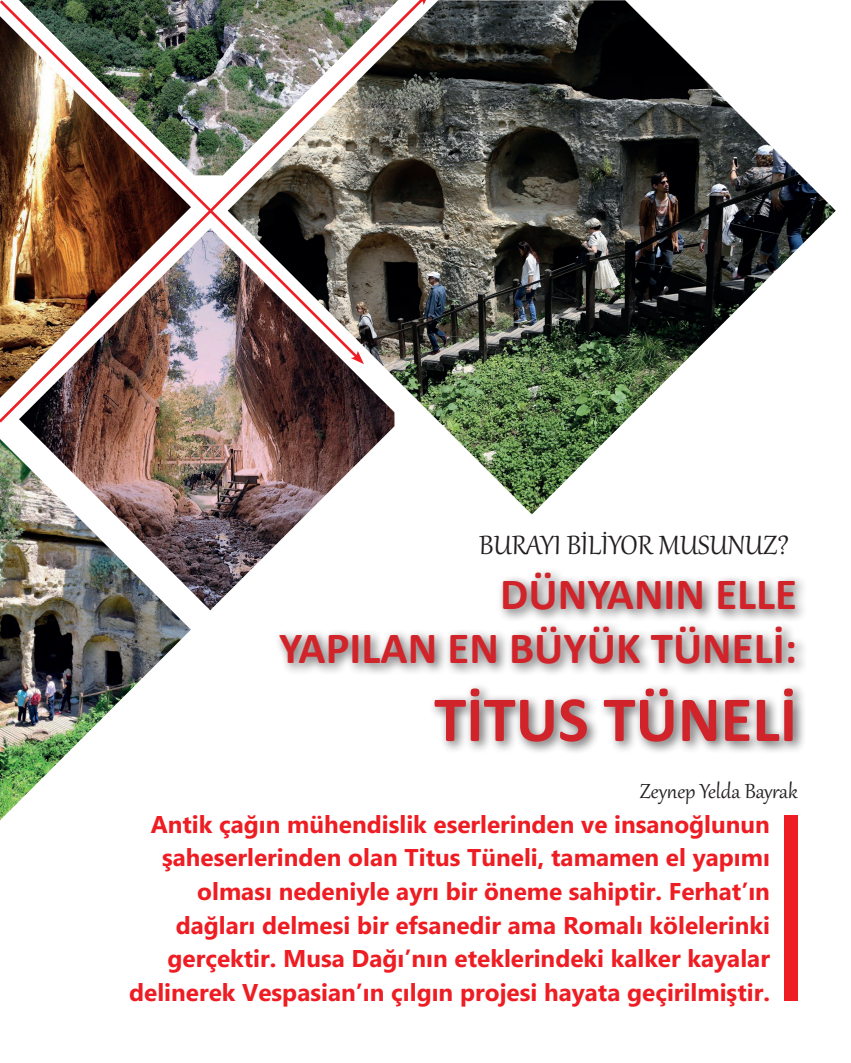
<style>
.page{position:relative;width:851px;height:1063px;background:#fff}
.page>*{position:absolute;margin:0;border:0;box-sizing:border-box;transform-origin:0 0}
.t1{font:700 64.88px "Calibri";color:#d1232a}
.t2{font:700 44.88px/53.8px "Calibri";color:#d1232a;text-align:right}
.t3{font:32.5px "Gabriola";color:#231f20}
.t4{font:25px "Gabriola";color:#231f20}
.t5{font:700 24.25px/33.6px "Microsoft Phags Pa";color:#ee1d23;text-align:right}
</style>
<div class="page">
<div style="left:784px;top:815px;width:13px;height:186px;background:#ee1d23"></div>
<img style="left:394px;top:0;width:441px;height:514px">
<img style="left:25px;top:425px;width:369px;height:185px">
<img style="left:0;top:439px;width:191px;height:381px">
<img style="left:0;top:0;width:427px;height:425px">
<svg style="left:416px;top:0;width:13px;height:5px"></svg>
<div style="left:274px;top:567px;width:534px;height:188px;background:#231f20;opacity:.75"></div>
<h3 class="t3" style="left:479px;top:523px;width:311px">BURAYI BİLİYOR MUSUNUZ?</h3>
<h2 class="t2" style="left:279px;top:568px;width:519px">DÜNYANIN ELLE<br>YAPILAN EN BÜYÜK TÜNELİ:</h2>
<h1 class="t1" style="left:434px;top:678px;width:364px">TİTUS TÜNELİ</h1>
<p class="t4" style="left:639px;top:775px;width:159px">Zeynep Yelda Bayrak</p>
<p class="t5" style="left:129px;top:806px;width:642px">Antik çağın mühendislik eserlerinden ve insanoğlunun şaheserlerinden olan Titus Tüneli, tamamen el yapımı olması nedeniyle ayrı bir öneme sahiptir. Ferhat’ın dağları delmesi bir efsanedir ama Romalı kölelerinki gerçektir. Musa Dağı’nın eteklerindeki kalker kayalar delinerek Vespasian’ın çılgın projesi hayata geçirilmiştir.</p>
</div>
